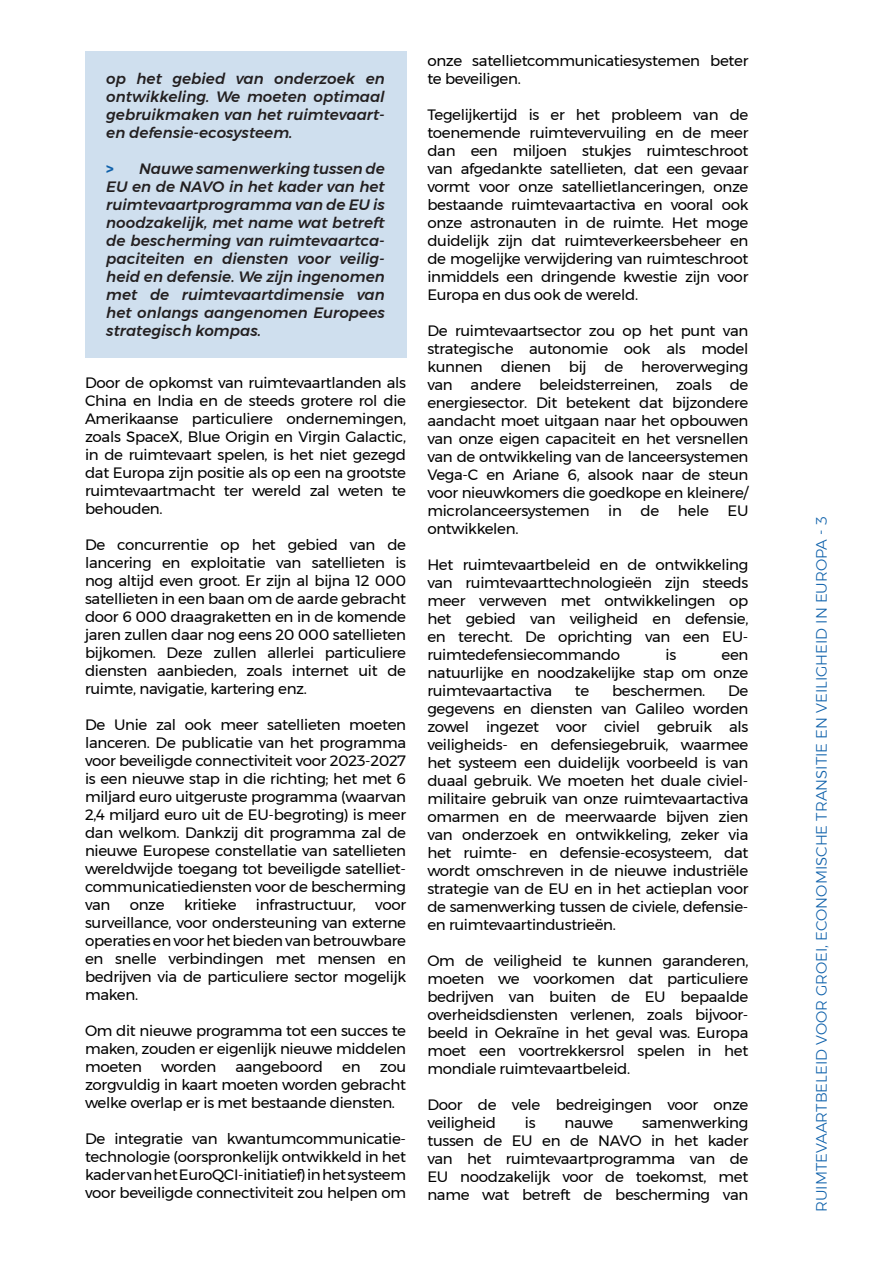
<style>
.page{position:relative;width:893px;height:1263px;background:#fff}
.page>*{position:absolute;margin:0;border:0;box-sizing:border-box;transform-origin:0 0}
.t1{font:15px/18px "Montserrat";letter-spacing:-.02em;color:#000;text-align:justify}
.t2{font:italic 500 15px/18px "Montserrat";color:#231f20;text-align:justify}
.t3{font:300 15px "Montserrat";color:#0d60aa}
.s1{font-weight:700;font-style:normal;color:#0d60aa}
</style>
<div class="page">
<div style="left:85px;top:51px;width:321px;height:306px;background:#cfdfee"></div>
<p class="t2" style="left:106px;top:69px;width:280px">op het gebied van onderzoek en ontwikkeling. We moeten optimaal gebruikmaken van het ruimtevaart&shy;en defensie-ecosysteem.</p>
<p class="t2" style="left:106px;top:159px;width:280px"><span class="s1">&gt;</span> Nauwe samenwerking tussen de EU en de NAVO in het kader van het ruimtevaartprogramma van de EU is noodzakelijk, met name wat betreft de bescherming van ruimtevaartca&shy;paciteiten en diensten voor veilig&shy;heid en defensie. We zijn ingenomen met de ruimtevaartdimensie van het onlangs aangenomen Europees strategisch kompas.</p>
<p class="t1" style="left:85px;top:374px;width:323px">Door de opkomst van ruimtevaartlanden als China en India en de steeds grotere rol die Amerikaanse particuliere ondernemingen, zoals SpaceX, Blue Origin en Virgin Galactic, in de ruimtevaart spelen, is het niet gezegd dat Europa zijn positie als op een na grootste ruimtevaartmacht ter wereld zal weten te behouden.</p>
<p class="t1" style="left:85px;top:536px;width:323px">De concurrentie op het gebied van de lancering en exploitatie van satellieten is nog altijd even groot. Er zijn al bijna 12 000 satellieten in een baan om de aarde gebracht door 6 000 draagraketten en in de komende jaren zullen daar nog eens 20 000 satellieten bijkomen. Deze zullen allerlei particuliere diensten aanbieden, zoals internet uit de ruimte, navigatie, kartering enz.</p>
<p class="t1" style="left:85px;top:716px;width:323px">De Unie zal ook meer satellieten moeten lanceren. De publicatie van het programma voor beveiligde connectiviteit voor 2023-2027 is een nieuwe stap in die richting; het met 6 miljard euro uitgeruste programma (waarvan 2,4 miljard euro uit de EU-begroting) is meer dan welkom. Dankzij dit programma zal de nieuwe Europese constellatie van satellieten wereldwijde toegang tot beveiligde satelliet&shy;communicatiediensten voor de bescherming van</p>
<p class="t1" style="left:130px;top:896px;width:36px">onze</p>
<p class="t1" style="left:184px;top:896px;width:54px">kritieke</p>
<p class="t1" style="left:256px;top:896px;width:101px">infrastructuur,</p>
<p class="t1" style="left:85px;top:896px;width:323px;text-indent:290px">voor surveillance, voor ondersteuning van externe operaties en voor het bieden van betrouwbare en snelle verbindingen met mensen en bedrijven via de particuliere sector mogelijk maken.</p>
<p class="t1" style="left:85px;top:1022px;width:323px">Om dit nieuwe programma tot een succes te maken, zouden er eigenlijk nieuwe middelen moeten</p>
<p class="t1" style="left:161px;top:1058px;width:57px">worden</p>
<p class="t1" style="left:235px;top:1058px;width:89px">aangeboord</p>
<p class="t1" style="left:342px;top:1058px;width:20px">en</p>
<p class="t1" style="left:85px;top:1058px;width:323px;text-indent:295px">zou zorgvuldig in kaart moeten worden gebracht welke overlap er is met bestaande diensten.</p>
<p class="t1" style="left:85px;top:1130px;width:323px">De integratie van kwantumcommunicatie&shy;technologie (oorspronkelijk ontwikkeld in het kader van het EuroQCI-initiatief) in het systeem voor beveiligde connectiviteit zou helpen om</p>
<p class="t1" style="left:427px;top:51px;width:323px">onze satellietcommunicatiesystemen beter te beveiligen.</p>
<p class="t1" style="left:427px;top:105px;width:323px">Tegelijkertijd is er het probleem van de toenemende ruimtevervuiling en de meer dan een miljoen stukjes ruimteschroot van afgedankte satellieten, dat een gevaar vormt voor onze satellietlanceringen, onze bestaande ruimtevaartactiva en vooral ook onze astronauten in de ruimte. Het moge duidelijk zijn dat ruimteverkeersbeheer en de mogelijke verwijdering van ruimteschroot inmiddels een dringende kwestie zijn voor Europa en dus ook de wereld.</p>
<p class="t1" style="left:427px;top:321px;width:323px">De ruimtevaartsector zou op het punt van strategische autonomie ook als model kunnen dienen bij de heroverweging van andere beleidsterreinen, zoals de energiesector. Dit betekent dat bijzondere aandacht moet uitgaan naar het opbouwen van onze eigen capaciteit en het versnellen van de ontwikkeling van de lanceersystemen Vega-C en Ariane 6, alsook naar de steun voor nieuwkomers die goedkope en kleinere/ microlanceersystemen in de hele EU ontwikkelen.</p>
<p class="t1" style="left:427px;top:555px;width:323px">Het ruimtevaartbeleid en de ontwikkeling van ruimtevaarttechnologieën zijn steeds meer verweven met ontwikkelingen op het gebied van veiligheid en defensie, en terecht. De oprichting van een EU&shy;ruimtedefensiecommando</p>
<p class="t1" style="left:665px;top:645px;width:12px">is</p>
<p class="t1" style="left:427px;top:645px;width:323px;text-indent:294px">een natuurlijke en noodzakelijke stap om onze ruimtevaartactiva</p>
<p class="t1" style="left:575px;top:681px;width:16px">te</p>
<p class="t1" style="left:612px;top:681px;width:95px">beschermen.</p>
<p class="t1" style="left:427px;top:681px;width:323px;text-indent:301px">De gegevens en diensten van Galileo worden zowel ingezet voor civiel gebruik als veiligheids- en defensiegebruik, waarmee het systeem een duidelijk voorbeeld is van duaal gebruik. We moeten het duale civiel&shy;militaire gebruik van onze ruimtevaartactiva omarmen en de meerwaarde bijven zien van onderzoek en ontwikkeling, zeker via het ruimte- en defensie-ecosysteem, dat wordt omschreven in de nieuwe industriële strategie van de EU en in het actieplan voor de samenwerking tussen de civiele, defensie&shy;en ruimtevaartindustrieën.</p>
<p class="t1" style="left:427px;top:951px;width:323px">Om de veiligheid te kunnen garanderen, moeten we voorkomen dat particuliere bedrijven van buiten de EU bepaalde overheidsdiensten verlenen, zoals bijvoor&shy;beeld in Oekraïne in het geval was. Europa moet een voortrekkersrol spelen in het mondiale ruimtevaartbeleid.</p>
<p class="t1" style="left:427px;top:1095px;width:322px">Door de vele bedreigingen voor onze veiligheid</p>
<p class="t1" style="left:427px;top:1113px;width:323px;text-indent:215px">samenwerking tussen de EU en de NAVO in het kader van het ruimtevaartprogramma van de EU noodzakelijk voor de toekomst, met name wat betreft de bescherming van</p>
<p class="t1" style="left:525px;top:1113px;width:12px">is</p>
<p class="t1" style="left:565px;top:1113px;width:50px">nauwe</p>
<p class="t3" style="left:810px;top:1212px;width:697px;rotate:-90deg">RUIMTEVAARTBELEID VOOR GROEI, ECONOMISCHE TRANSITIE EN VEILIGHEID IN EUROPA - 3</p>
</div>
